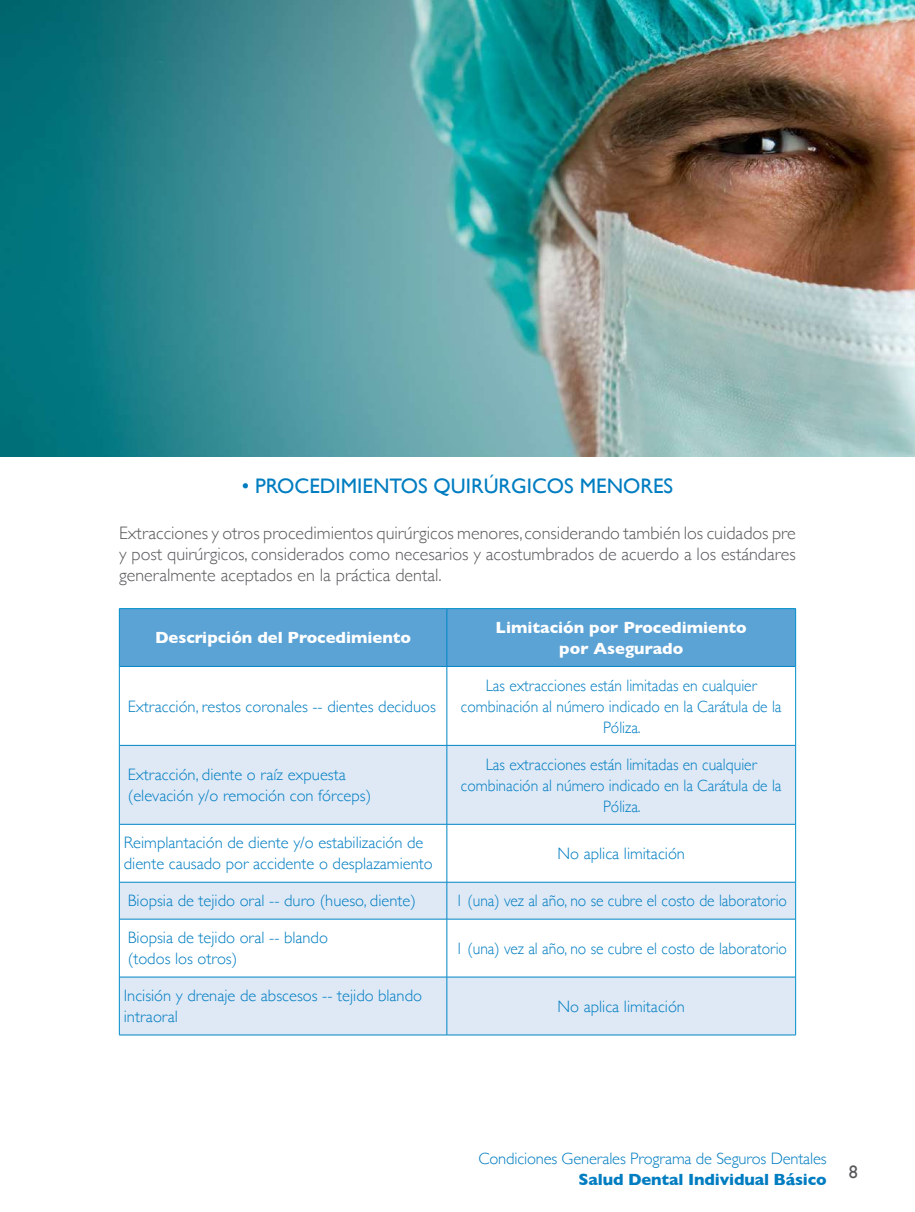
<style>
.page{position:relative;width:915px;height:1212px;background:#fff}
.page>*{position:absolute;margin:0;border:0;box-sizing:border-box;transform-origin:0 0}
.t1{font:21px "Gill Sans";color:#007dc1}
.t2{font:300 18px/21px "Gill Sans";color:#58595b;text-align:justify}
.t3{font:18px "Gill Sans";color:#58595b}
.t4{font:300 16.5px/21px "Gill Sans";color:#007dc1}
.t5{font:300 16.5px/21px "Gill Sans";color:#007dc1;text-align:center;scale:.94 1}
.t6{font:700 16.5px/21px "Gill Sans";color:#fff;text-align:center}
.t7{font:700 16.5px "Gill Sans";letter-spacing:-.01em;color:#007dc1}
</style>
<div class="page">
<div style="left:120px;top:609px;width:675px;height:57px;background:#5ba2d5"></div>
<svg style="left:120px;top:746px;width:675px;height:289px;fill:#dfe9f6"></svg>
<hr style="left:446px;top:609px;width:1px;height:57px;background:#0085c5">
<hr style="left:119px;top:666px;width:327px;height:1px;background:#0085c5">
<hr style="left:446px;top:666px;width:349px;height:1px;background:#0085c5">
<hr style="left:446px;top:667px;width:1px;height:78px;background:#0085c5">
<hr style="left:119px;top:745px;width:327px;height:1px;background:#0085c5">
<hr style="left:446px;top:745px;width:349px;height:1px;background:#0085c5">
<hr style="left:446px;top:745px;width:1px;height:79px;background:#0085c5">
<hr style="left:119px;top:824px;width:327px;height:1px;background:#0085c5">
<hr style="left:446px;top:824px;width:349px;height:1px;background:#0085c5">
<hr style="left:446px;top:824px;width:1px;height:58px;background:#0085c5">
<hr style="left:119px;top:882px;width:327px;height:1px;background:#0085c5">
<hr style="left:446px;top:882px;width:349px;height:1px;background:#0085c5">
<hr style="left:446px;top:882px;width:1px;height:37px;background:#0085c5">
<hr style="left:119px;top:919px;width:327px;height:1px;background:#0085c5">
<hr style="left:446px;top:919px;width:349px;height:1px;background:#0085c5">
<hr style="left:446px;top:919px;width:1px;height:58px;background:#0085c5">
<hr style="left:119px;top:977px;width:327px;height:1px;background:#0085c5">
<hr style="left:446px;top:977px;width:349px;height:1px;background:#0085c5">
<hr style="left:446px;top:977px;width:1px;height:58px;background:#0085c5">
<hr style="left:119px;top:1035px;width:327px;height:1px;background:#0085c5">
<hr style="left:446px;top:1035px;width:349px;height:1px;background:#0085c5">
<hr style="left:119px;top:608px;width:327px;height:1px;background:#008eca">
<hr style="left:119px;top:609px;width:1px;height:57px;background:#008eca">
<hr style="left:446px;top:608px;width:349px;height:1px;background:#008eca">
<hr style="left:795px;top:609px;width:1px;height:57px;background:#008eca">
<hr style="left:119px;top:666px;width:1px;height:79px;background:#008eca">
<hr style="left:795px;top:666px;width:1px;height:79px;background:#008eca">
<hr style="left:119px;top:745px;width:1px;height:79px;background:#008eca">
<hr style="left:795px;top:745px;width:1px;height:79px;background:#008eca">
<hr style="left:119px;top:824px;width:1px;height:58px;background:#008eca">
<hr style="left:795px;top:824px;width:1px;height:58px;background:#008eca">
<hr style="left:119px;top:882px;width:1px;height:37px;background:#008eca">
<hr style="left:795px;top:882px;width:1px;height:37px;background:#008eca">
<hr style="left:119px;top:919px;width:1px;height:58px;background:#008eca">
<hr style="left:795px;top:919px;width:1px;height:58px;background:#008eca">
<hr style="left:119px;top:977px;width:1px;height:58px;background:#008eca">
<hr style="left:795px;top:977px;width:1px;height:58px;background:#008eca">
<img style="left:0;top:0;width:914px;height:457px">
<p class="t1" style="left:242px;top:473px;width:433px">• PROCEDIMIENTOS QUIRÚRGICOS MENORES</p>
<p class="t2" style="left:119px;top:522px;width:678px">Extracciones y otros procedimientos quirúrgicos menores, considerando también los cuidados pre y post quirúrgicos, considerados como necesarios y acostumbrados de acuerdo a los estándares generalmente aceptados en la práctica dental.</p>
<p class="t6" style="left:155px;top:627px;width:257px">Descripción del Procedimiento</p>
<p class="t6" style="left:495px;top:616px;width:252px">Limitación por Procedimiento por Asegurado</p>
<p class="t4" style="left:128px;top:695px;width:309px">Extracción, restos coronales -- dientes deciduos</p>
<p class="t5" style="left:461px;top:674px;width:342px">Las extracciones están limitadas en cualquier combinación al número indicado en la Carátula de la<br>Póliza.</p>
<p class="t4" style="left:128px;top:763px;width:245px">Extracción, diente o raíz expuesta (elevación y/o remoción con fórceps)</p>
<p class="t5" style="left:461px;top:753px;width:342px">Las extracciones están limitadas en cualquier combinación al número indicado en la Carátula de la<br>Póliza.</p>
<p class="t4" style="left:124px;top:832px;width:310px">Reimplantación de diente y/o estabilización de diente causado por accidente o desplazamiento</p>
<p class="t4" style="left:557px;top:842px;width:129px">No aplica limitación</p>
<p class="t4" style="left:128px;top:890px;width:289px">Biopsia de tejido oral -- duro (hueso, diente)</p>
<p class="t5" style="left:455px;top:890px;width:354px">1 (una) vez al año, no se cubre el costo de laboratorio</p>
<p class="t4" style="left:128px;top:926px;width:201px">Biopsia de tejido oral -- blando (todos los otros)</p>
<p class="t5" style="left:455px;top:937px;width:354px">1 (una) vez al año, no se cubre el costo de laboratorio</p>
<p class="t4" style="left:124px;top:984px;width:299px">Incisión y drenaje de abscesos -- tejido blando intraoral</p>
<p class="t4" style="left:557px;top:995px;width:129px">No aplica limitación</p>
<p class="t4" style="left:478px;top:1147px;width:349px">Condiciones Generales Programa de Seguros Dentales</p>
<p class="t7" style="left:578px;top:1166px;width:249px">Salud Dental Individual Básico</p>
<p class="t3" style="left:848px;top:1161px;width:10px">8</p>
</div>
